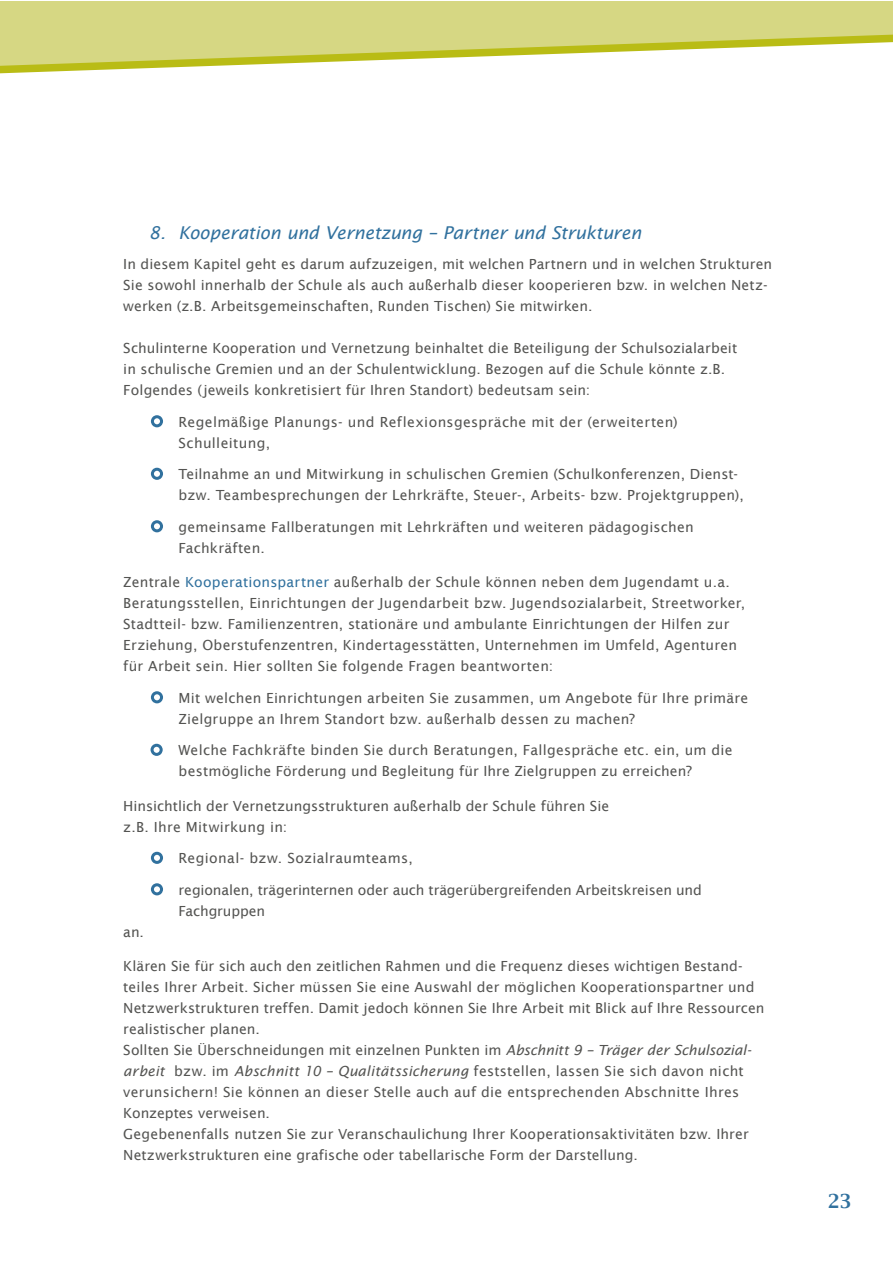
<style>
.page{position:relative;width:893px;height:1263px;background:#fff}
.page>*{position:absolute;margin:0;border:0;box-sizing:border-box;transform-origin:0 0}
.t1{font:72px "Lucida Sans";color:#31719e}
.t2{font:600 19.5px "Lucida Bright";color:#31719e}
.t3{font:italic 17.7px "Lucida Sans";letter-spacing:-.01em;color:#31719e}
.t4{font:13.95px/21px "Lucida Sans";letter-spacing:.01em;color:#545452}
.t5{font:13.95px/21px "Lucida Sans";letter-spacing:-.01em;color:#545452}
.s1{color:#31719e}
.s2{font-style:italic}
</style>
<div class="page">
<div style="left:0;top:1px;width:892px;height:1262px;background:#d6d783"></div>
<div style="left:0;top:36px;width:892px;height:1227px;background:#fff"></div>
<p class="t3" style="left:149px;top:222px;width:494px">8. Kooperation und Vernetzung – Partner und Strukturen</p>
<p class="t4" style="left:123px;top:253px;width:650px">In diesem Kapitel geht es darum aufzuzeigen, mit welchen Partnern und in welchen Strukturen<br>Sie sowohl innerhalb der Schule als auch außerhalb dieser kooperieren bzw. in welchen Netz&shy;werken (z.B. Arbeitsgemeinschaften, Runden Tischen) Sie mitwirken.</p>
<p class="t4" style="left:123px;top:337px;width:615px">Schulinterne Kooperation und Vernetzung beinhaltet die Beteiligung der Schulsozialarbeit in schulische Gremien und an der Schulentwicklung. Bezogen auf die Schule könnte z.B.<br>Folgendes (jeweils konkretisiert für Ihren Standort) bedeutsam sein:</p>
<h1 class="t1" style="left:147px;top:399px;width:21px">°</h1>
<p class="t4" style="left:179px;top:411px;width:501px">Regelmäßige Planungs- und Reflexionsgespräche mit der (erweiterten)<br>Schulleitung,</p>
<h1 class="t1" style="left:147px;top:451px;width:21px">°</h1>
<p class="t4" style="left:179px;top:463px;width:567px">Teilnahme an und Mitwirkung in schulischen Gremien (Schulkonferenzen, Dienst&shy;bzw. Teambesprechungen der Lehrkräfte, Steuer-, Arbeits- bzw. Projektgruppen),</p>
<h1 class="t1" style="left:147px;top:504px;width:21px">°</h1>
<p class="t4" style="left:179px;top:516px;width:517px">gemeinsame Fallberatungen mit Lehrkräften und weiteren pädagogischen<br>Fachkräften.</p>
<p class="t4" style="left:123px;top:571px;width:623px">Zentrale <span class="s1">Kooperationspartner</span> außerhalb der Schule können neben dem Jugendamt u.a.<br>Beratungsstellen, Einrichtungen der Jugendarbeit bzw. Jugendsozialarbeit, Streetworker, Stadtteil- bzw. Familienzentren, stationäre und ambulante Einrichtungen der Hilfen zur Erziehung, Oberstufenzentren, Kindertagesstätten, Unternehmen im Umfeld, Agenturen für Arbeit sein. Hier sollten Sie folgende Fragen beantworten:</p>
<h1 class="t1" style="left:147px;top:675px;width:21px">°</h1>
<p class="t4" style="left:179px;top:687px;width:571px">Mit welchen Einrichtungen arbeiten Sie zusammen, um Angebote für Ihre primäre<br>Zielgruppe an Ihrem Standort bzw. außerhalb dessen zu machen?</p>
<h1 class="t1" style="left:147px;top:727px;width:21px">°</h1>
<p class="t4" style="left:179px;top:739px;width:556px">Welche Fachkräfte binden Sie durch Beratungen, Fallgespräche etc. ein, um die bestmögliche Förderung und Begleitung für Ihre Zielgruppen zu erreichen?</p>
<p class="t4" style="left:123px;top:795px;width:487px">Hinsichtlich der Vernetzungsstrukturen außerhalb der Schule führen Sie z.B. Ihre Mitwirkung in:</p>
<h1 class="t1" style="left:147px;top:835px;width:21px">°</h1>
<p class="t4" style="left:179px;top:847px;width:236px">Regional- bzw. Sozialraumteams,</p>
<h1 class="t1" style="left:147px;top:867px;width:21px">°</h1>
<p class="t5" style="left:179px;top:879px;width:525px">regionalen, trägerinternen oder auch trägerübergreifenden Arbeitskreisen und<br>Fachgruppen</p>
<p class="t4" style="left:123px;top:921px;width:22px">an.</p>
<p class="t4" style="left:123px;top:955px;width:643px">Klären Sie für sich auch den zeitlichen Rahmen und die Frequenz dieses wichtigen Bestand&shy;teiles Ihrer Arbeit. Sicher müssen Sie eine Auswahl der möglichen Kooperationspartner und Netzwerkstrukturen treffen. Damit jedoch können Sie Ihre Arbeit mit Blick auf Ihre Ressourcen realistischer planen.<br>Sollten Sie Überschneidungen mit einzelnen Punkten im <span class="s2">Abschnitt 9 – Träger der Schulsozial&shy;arbeit</span> bzw. im <span class="s2">Abschnitt 10 – Qualitätssicherung</span> feststellen, lassen Sie sich davon nicht verunsichern! Sie können an dieser Stelle auch auf die entsprechenden Abschnitte Ihres Konzeptes verweisen.<br>Gegebenenfalls nutzen Sie zur Veranschaulichung Ihrer Kooperationsaktivitäten bzw. Ihrer Netzwerkstrukturen eine grafische oder tabellarische Form der Darstellung.</p>
<h2 class="t2" style="left:828px;top:1189px;width:25px">23</h2>
</div>
